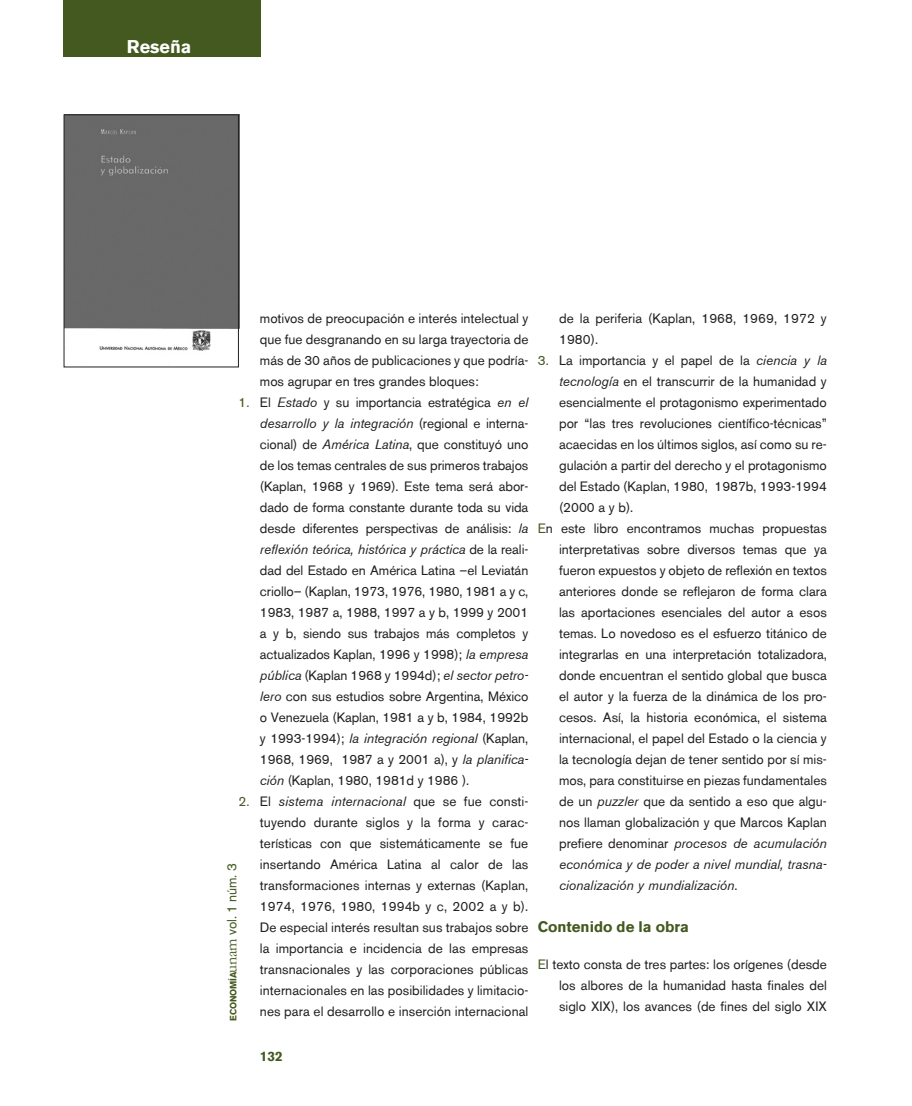
<style>
.page{position:relative;width:912px;height:1106px;background:#fff}
.page>*{position:absolute;margin:0;border:0;box-sizing:border-box;transform-origin:0 0}
.subtitulo1{font:700 18px "Akzidenz Grotesk BE";color:#fff}
.subtitulo1-2{font:700 15px "Akzidenz Grotesk BE";color:#44591f}
.cuerpo_texto{font:13.5px/21px "Akzidenz Grotesk BE";color:#231f20;text-align:justify}
.texto{font:13.5px "Akzidenz Grotesk BE";letter-spacing:-.01em;color:#44591f}
.t1{font:700 13.5px "Akzidenz Grotesk BE";color:#44591f}
.s1{color:#44591f}
.s2{font-style:italic}
.s3{font-weight:700;font-size:8.85px}
.s4{font-family:"Garamond";font-size:16.05px}
</style>
<div class="page">
<div style="left:63px;top:0;width:197px;height:57px;background:#44591f"></div>
<img style="left:64px;top:114px;width:175px;height:252px">
<div style="left:64px;top:115px;width:174px;height:252px;border:1px solid #231f20"></div>
<p class="subtitulo1" style="left:127px;top:37px;width:66px">Reseña</p>
<p class="cuerpo_texto" style="left:260px;top:307px;width:270px">motivos de preocupación e interés intelectual y que fue desgranando en su larga trayectoria de más de 30 años de publicaciones y que podría&shy;mos agrupar en tres grandes bloques:</p>
<p class="cuerpo_texto" style="left:260px;top:391px;width:270px;text-indent:-21px"><span class="s1">1.</span> El <span class="s2">Estado</span> y su importancia estratégica <span class="s2">en el desarrollo y la integración</span> (regional e interna&shy;cional) de <span class="s2">América Latina</span>, que constituyó uno de los temas centrales de sus primeros trabajos (Kaplan, 1968 y 1969). Este tema será abor&shy;dado de forma constante durante toda su vida desde diferentes perspectivas de análisis: <span class="s2">la reflexión teórica, histórica y práctica</span> de la reali&shy;dad del Estado en América Latina –el Leviatán criollo– (Kaplan, 1973, 1976, 1980, 1981 a y c, 1983, 1987 a, 1988, 1997 a y b, 1999 y 2001 a y b, siendo sus trabajos más completos y actualizados Kaplan, 1996 y 1998); <span class="s2">la empresa pública</span> (Kaplan 1968 y 1994d); <span class="s2">el sector petro&shy;lero</span> con sus estudios sobre Argentina, México o Venezuela (Kaplan, 1981 a y b, 1984, 1992b y 1993-1994); <span class="s2">la integración regional</span> (Kaplan, 1968, 1969, 1987 a y 2001 a), y <span class="s2">la planifica&shy;ción</span> (Kaplan, 1980, 1981d y 1986 ).</p>
<p class="cuerpo_texto" style="left:260px;top:790px;width:270px;text-indent:-21px"><span class="s1">2.</span> El <span class="s2">sistema internacional</span> que se fue consti&shy;tuyendo durante siglos y la forma y carac&shy;terísticas con que sistemáticamente se fue insertando América Latina al calor de las transformaciones internas y externas (Kaplan, 1974, 1976, 1980, 1994b y c, 2002 a y b).<br>De especial interés resultan sus trabajos sobre la importancia e incidencia de las empresas transnacionales y las corporaciones públicas internacionales en las posibilidades y limitacio&shy;nes para el desarrollo e inserción internacional</p>
<p class="texto" style="left:223px;top:1020px;width:159px;rotate:-90deg"><span class="s3">ECONOMÍA</span><span class="s4">unam</span> vol. 1 núm. 3</p>
<p class="cuerpo_texto" style="left:559px;top:307px;width:269px">de la periferia (Kaplan, 1968, 1969, 1972 y<br>1980).</p>
<p class="cuerpo_texto" style="left:559px;top:349px;width:269px;text-indent:-21px"><span class="s1">3.</span> La importancia y el papel de la <span class="s2">ciencia y la tecnología</span> en el transcurrir de la humanidad y esencialmente el protagonismo experimentado por “las tres revoluciones científico-técnicas” acaecidas en los últimos siglos, así como su re&shy;gulación a partir del derecho y el protagonismo del Estado (Kaplan, 1980, 1987b, 1993-1994 (2000 a y b).</p>
<p class="cuerpo_texto" style="left:559px;top:517px;width:269px;text-indent:-21px"><span class="s1">E</span>n este libro encontramos muchas propuestas interpretativas sobre diversos temas que ya fueron expuestos y objeto de reflexión en textos anteriores donde se reflejaron de forma clara las aportaciones esenciales del autor a esos temas. Lo novedoso es el esfuerzo titánico de integrarlas en una interpretación totalizadora, donde encuentran el sentido global que busca el autor y la fuerza de la dinámica de los pro&shy;cesos. Así, la historia económica, el sistema internacional, el papel del Estado o la ciencia y la tecnología dejan de tener sentido por sí mis&shy;mos, para constituirse en piezas fundamentales de un <span class="s2">puzzler</span> que da sentido a eso que algu&shy;nos llaman globalización y que Marcos Kaplan prefiere denominar <span class="s2">procesos de acumulación económica y de poder a nivel mundial, trasna&shy;cionalización y mundialización</span>.</p>
<p class="subtitulo1-2" style="left:537px;top:918px;width:152px">Contenido de la obra</p>
<p class="cuerpo_texto" style="left:559px;top:953px;width:269px;text-indent:-21px"><span class="s1">E</span>l texto consta de tres partes: los orígenes (desde los albores de la humanidad hasta finales del siglo XIX), los avances (de fines del siglo XIX</p>
<p class="t1" style="left:260px;top:1048px;width:24px">132</p>
</div>
